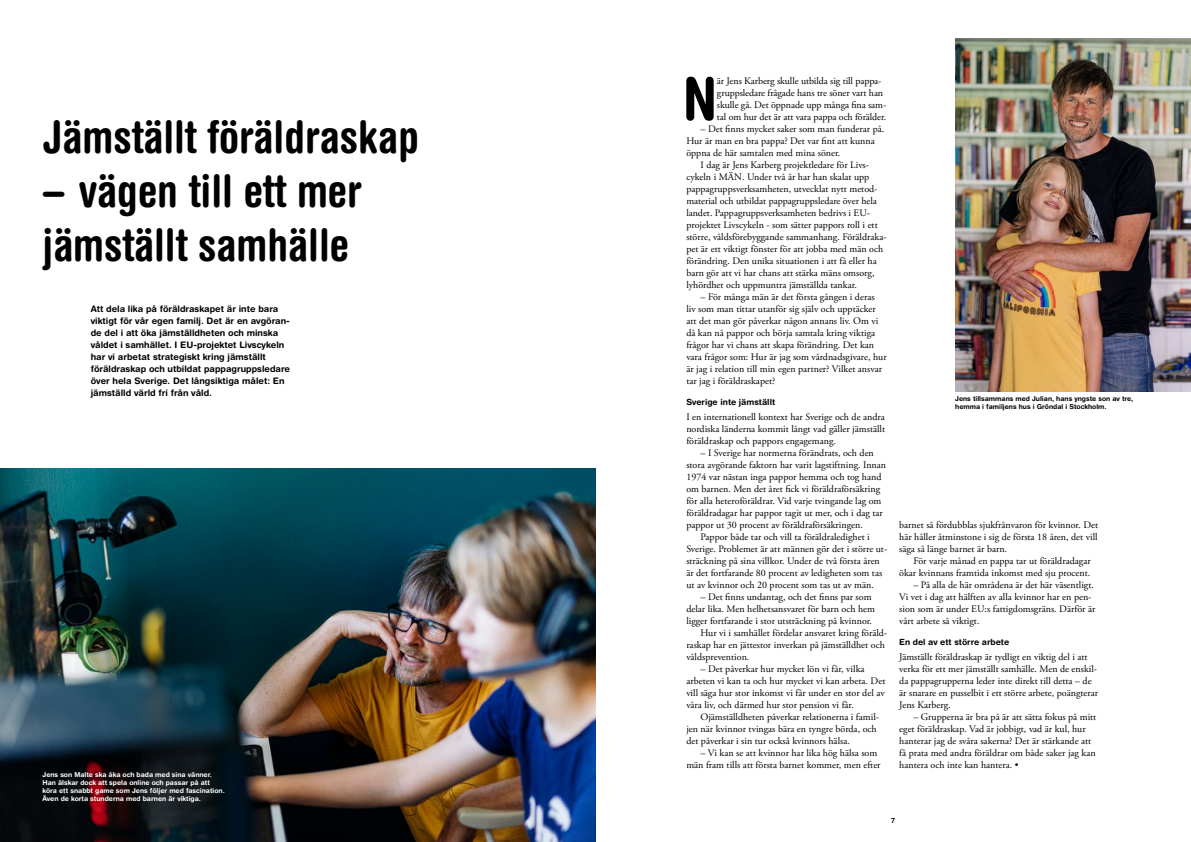
<style>
.page{position:relative;width:1191px;height:842px;background:#fff}
.page>*{position:absolute;margin:0;border:0;box-sizing:border-box;transform-origin:0 0}
.t1{font:700 condensed 59.1px "Helvetica Rounded LT Pro";color:#000}
.t2{font:700 condensed 45px/54px "Helvetica Rounded LT Pro";color:#000}
.t3{font:10px/12px "Adobe Garamond Pro";color:#000}
.t4{font:700 9px/12px "Helvetica Rounded LT Std";color:#000}
.t5{font:700 8.5px "Helvetica Rounded LT Std";color:#000}
.t6{font:700 7px "Helvetica Rounded LT Std";color:#000}
.t7{font:700 6.8px/8.1px "Helvetica Rounded LT Std";color:#fff}
.t8{font:700 6.8px/8.1px "Helvetica Rounded LT Std";color:#000}
</style>
<div class="page">
<img style="left:0;top:468px;width:595px;height:374px">
<img style="left:955px;top:38px;width:236px;height:353px">
<h2 class="t2" style="left:43px;top:109px;width:378px">Jämställt föräldraskap</h2>
<h2 class="t2" style="left:43px;top:163px;width:321px">– vägen till ett mer jämställt samhälle</h2>
<p class="t4" style="left:91px;top:303px;width:201px">Att dela lika på föräldraskapet är inte bara viktigt för vår egen familj. Det är en avgöran&shy;de del i att öka jämställdheten och minska våldet i samhället. I EU-projektet Livscykeln har vi arbetat strategiskt kring jämställt föräldraskap och utbildat pappagruppsledare över hela Sverige. Det långsiktiga målet: En jämställd värld fri från våld.</p>
<p class="t7" style="left:43px;top:770px;width:184px">Jens son Malte ska åka och bada med sina vänner.<br>Han älskar dock att spela online och passar på att köra ett snabbt game som Jens följer med fascination.<br>Även de korta stunderna med barnen är viktiga.</p>
<h1 class="t1" style="left:683px;top:63px;width:35px">N</h1>
<p class="t3" style="left:717px;top:75px;width:171px">är Jens Karberg skulle utbilda sig till pappa&shy;gruppsledare frågade hans tre söner vart han skulle gå. Det öppnade upp många fina sam&shy;tal om hur det är att vara pappa och förälder.</p>
<p class="t3" style="left:700px;top:123px;width:185px">– Det finns mycket saker som man funderar på.</p>
<p class="t3" style="left:686px;top:135px;width:190px">Hur är man en bra pappa? Det var fint att kunna</p>
<p class="t3" style="left:686px;top:147px;width:155px">öppna de här samtalen med mina söner.</p>
<p class="t3" style="left:700px;top:159px;width:170px">I dag är Jens Karberg projektledare för Livs-</p>
<p class="t3" style="left:686px;top:171px;width:184px">cykeln i MÄN. Under två år har han skalat upp</p>
<p class="t3" style="left:686px;top:183px;width:193px">pappagruppsverksamheten, utvecklat nytt metod-</p>
<p class="t3" style="left:686px;top:195px;width:192px">material och utbildat pappagruppsledare över hela</p>
<p class="t3" style="left:686px;top:207px;width:183px">landet. Pappagruppsverksamheten bedrivs i EU--</p>
<p class="t3" style="left:686px;top:219px;width:193px">projektet Livscykeln - som sätter pappors roll i ett</p>
<p class="t3" style="left:686px;top:231px;width:202px">större, våldsförebyggande sammanhang. Föräldraka-</p>
<p class="t3" style="left:686px;top:243px;width:198px">pet är ett viktigt fönster för att jobba med män och</p>
<p class="t3" style="left:686px;top:255px;width:192px">förändring. Den unika situationen i att få eller ha</p>
<p class="t3" style="left:686px;top:267px;width:190px">barn gör att vi har chans att stärka mäns omsorg,</p>
<p class="t3" style="left:686px;top:279px;width:172px">lyhördhet och uppmuntra jämställda tankar.</p>
<p class="t3" style="left:686px;top:291px;width:202px;text-indent:14px">– För många män är det första gången i deras<br>liv som man tittar utanför sig själv och upptäcker att det man gör påverkar någon annans liv. Om vi då kan nå pappor och börja samtala kring viktiga frågor har vi chans att skapa förändring. Det kan vara frågor som: Hur är jag som vårdnadsgivare, hur är jag i relation till min egen partner? Vilket ansvar tar jag i föräldraskapet?</p>
<p class="t5" style="left:686px;top:397px;width:90px">Sverige inte jämställt</p>
<p class="t3" style="left:686px;top:411px;width:200px;text-align:justify">I en internationell kontext har Sverige och de andra nordiska länderna kommit långt vad gäller jämställt föräldraskap och pappors engagemang.</p>
<p class="t3" style="left:700px;top:447px;width:175px">– I Sverige har normerna förändrats, och den</p>
<p class="t3" style="left:686px;top:459px;width:201px">stora avgörande faktorn har varit lagstiftning. Innan</p>
<p class="t3" style="left:686px;top:471px;width:197px">1974 var nästan inga pappor hemma och tog hand</p>
<p class="t3" style="left:686px;top:483px;width:195px">om barnen. Men det året fick vi föräldraförsäkring</p>
<p class="t3" style="left:686px;top:495px;width:197px">för alla heteroföräldrar. Vid varje tvingande lag om</p>
<p class="t3" style="left:686px;top:507px;width:198px">föräldradagar har pappor tagit ut mer, och i dag tar</p>
<p class="t3" style="left:686px;top:519px;width:178px">pappor ut 30 procent av föräldraförsäkringen.</p>
<p class="t3" style="left:700px;top:531px;width:171px">Pappor både tar och vill ta föräldraledighet i</p>
<p class="t3" style="left:686px;top:543px;width:202px">Sverige. Problemet är att männen gör det i större ut-</p>
<p class="t3" style="left:686px;top:555px;width:195px">sträckning på sina villkor. Under de två första åren</p>
<p class="t3" style="left:686px;top:567px;width:197px">är det fortfarande 80 procent av ledigheten som tas</p>
<p class="t3" style="left:686px;top:579px;width:189px">ut av kvinnor och 20 procent som tas ut av män.</p>
<p class="t3" style="left:700px;top:591px;width:173px">– Det finns undantag, och det finns par som</p>
<p class="t3" style="left:686px;top:603px;width:190px">delar lika. Men helhetsansvaret för barn och hem</p>
<p class="t3" style="left:686px;top:615px;width:187px">ligger fortfarande i stor utsträckning på kvinnor.</p>
<p class="t3" style="left:700px;top:627px;width:188px">Hur vi i samhället fördelar ansvaret kring föräld-</p>
<p class="t3" style="left:686px;top:639px;width:200px">raskap har en jättestor inverkan på jämställdhet och</p>
<p class="t3" style="left:686px;top:651px;width:65px">våldsprevention.</p>
<p class="t3" style="left:686px;top:663px;width:200px;text-indent:14px">– Det påverkar hur mycket lön vi får, vilka arbeten vi kan ta och hur mycket vi kan arbeta. Det vill säga hur stor inkomst vi får under en stor del av våra liv, och därmed hur stor pension vi får.</p>
<p class="t3" style="left:686px;top:711px;width:194px;text-indent:14px">Ojämställdheten påverkar relationerna i famil&shy;jen när kvinnor tvingas bära en tyngre börda, och det påverkar i sin tur också kvinnors hälsa.</p>
<p class="t3" style="left:686px;top:747px;width:196px;text-indent:14px">– Vi kan se att kvinnor har lika hög hälsa som män fram tills att första barnet kommer, men efter</p>
<p class="t8" style="left:955px;top:395px;width:180px">Jens tillsammans med Julian, hans yngste son av tre, hemma i familjens hus i Gröndal i Stockholm.</p>
<p class="t3" style="left:899px;top:519px;width:200px;text-align:justify">barnet så fördubblas sjukfrånvaron för kvinnor. Det här håller åtminstone i sig de första 18 åren, det vill säga så länge barnet är barn.</p>
<p class="t3" style="left:899px;top:555px;width:193px;text-align:right">För varje månad en pappa tar ut föräldradagar ökar kvinnans framtida inkomst med sju procent.</p>
<p class="t3" style="left:899px;top:579px;width:198px;text-indent:14px">– På alla de här områdena är det här väsentligt.<br>Vi vet i dag att hälften av alla kvinnor har en pen&shy;sion som är under EU:s fattigdomsgräns. Därför är vårt arbete så viktigt.</p>
<p class="t5" style="left:899px;top:637px;width:112px">En del av ett större arbete</p>
<p class="t3" style="left:899px;top:651px;width:200px">Jämställt föräldraskap är tydligt en viktig del i att verka för ett mer jämställt samhälle. Men de enskil&shy;da pappagrupperna leder inte direkt till detta – de är snarare en pusselbit i ett större arbete, poängterar Jens Karberg.</p>
<p class="t3" style="left:899px;top:711px;width:199px;text-indent:14px">– Grupperna är bra på är att sätta fokus på mitt eget föräldraskap. Vad är jobbigt, vad är kul, hur hanterar jag de svåra sakerna? Det är stärkande att få prata med andra föräldrar om både saker jag kan hantera och inte kan hantera. •</p>
<p class="t6" style="left:891px;top:816px;width:6px">7</p>
</div>
